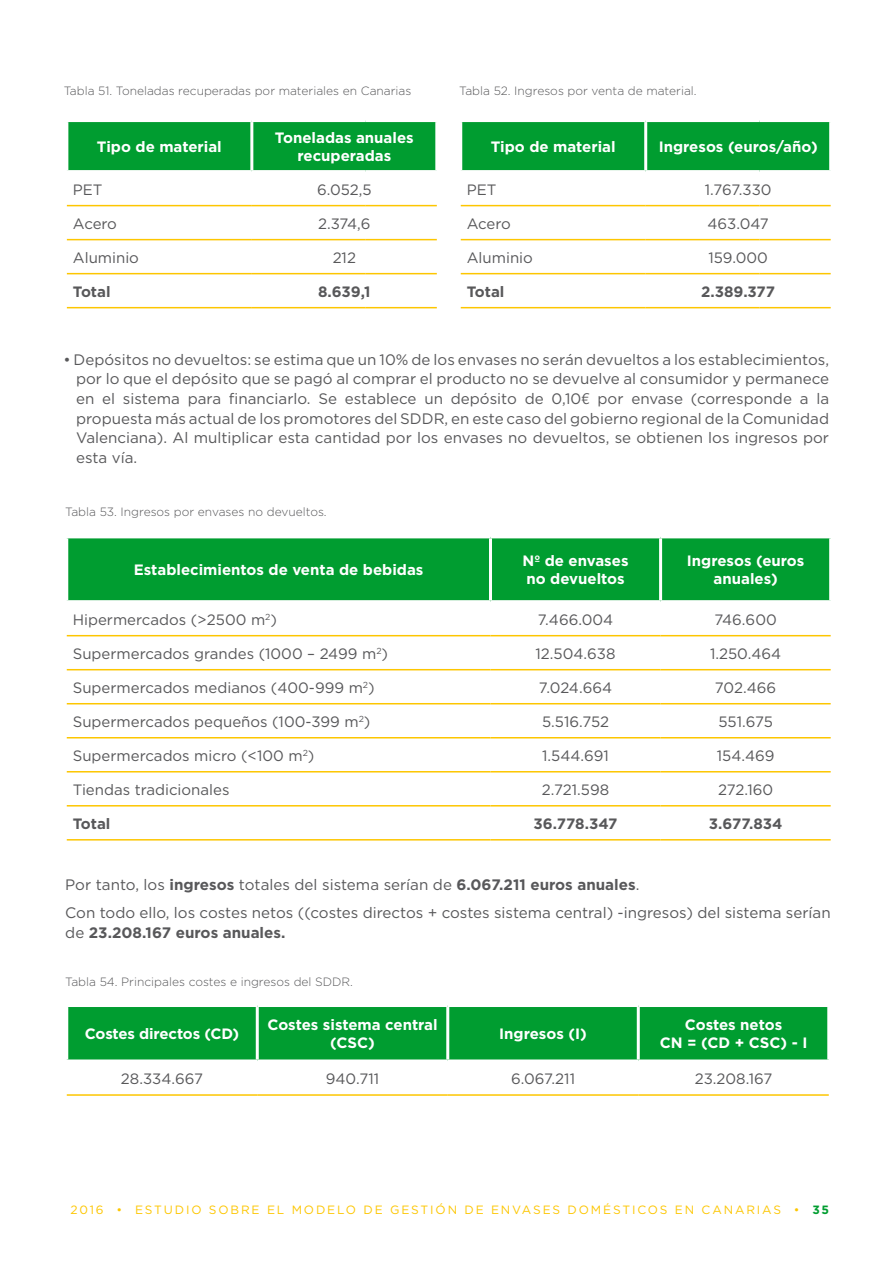
<style>
.page{position:relative;width:893px;height:1263px;background:#fff}
.page>*{position:absolute;margin:0;border:0;box-sizing:border-box;transform-origin:0 0}
.t1{font:15.15px/19.6px "Gotham";color:#58585a;text-align:justify}
.t2{font:700 15.15px "Gotham";color:#58585a}
.t3{font:15px "Gotham";color:#58585a}
.t4{font:700 15px/18px "Gotham";color:#fff}
.t5{font:700 15px "Gotham";color:#58585a}
.t6{font:300 12px "Gotham";color:#58585a}
.t7{font:12px "Gotham";letter-spacing:.155em;color:#fdc600}
.t8{font:700 12px "Gotham";color:#009d30}
.s1{font-family:"Avenir LT Std"}
.s2{font-weight:700}
.s3{font-weight:400}
.s4{font-weight:400;color:#fdc600}
</style>
<div class="page">
<div style="left:68px;top:122px;width:367px;height:48px;background:#009d30"></div>
<hr style="left:67px;top:205px;width:185px;height:1px;background:#fdc600">
<hr style="left:252px;top:205px;width:114px;height:1px;background:#fdc600">
<hr style="left:366px;top:205px;width:71px;height:1px;background:#fdc600">
<hr style="left:67px;top:239px;width:185px;height:1px;background:#fdc600">
<hr style="left:252px;top:239px;width:114px;height:1px;background:#fdc600">
<hr style="left:366px;top:239px;width:71px;height:1px;background:#fdc600">
<hr style="left:67px;top:273px;width:185px;height:1px;background:#fdc600">
<hr style="left:252px;top:273px;width:114px;height:1px;background:#fdc600">
<hr style="left:366px;top:273px;width:71px;height:1px;background:#fdc600">
<hr style="left:67px;top:307px;width:185px;height:1px;background:#fdc600">
<hr style="left:252px;top:307px;width:114px;height:1px;background:#fdc600">
<hr style="left:366px;top:307px;width:71px;height:1px;background:#fdc600">
<hr style="left:250px;top:122px;width:3px;height:48px;background:#fff">
<div style="left:462px;top:122px;width:367px;height:48px;background:#009d30"></div>
<hr style="left:461px;top:205px;width:185px;height:1px;background:#fdc600">
<hr style="left:646px;top:205px;width:114px;height:1px;background:#fdc600">
<hr style="left:760px;top:205px;width:71px;height:1px;background:#fdc600">
<hr style="left:461px;top:239px;width:185px;height:1px;background:#fdc600">
<hr style="left:646px;top:239px;width:114px;height:1px;background:#fdc600">
<hr style="left:760px;top:239px;width:71px;height:1px;background:#fdc600">
<hr style="left:461px;top:273px;width:185px;height:1px;background:#fdc600">
<hr style="left:646px;top:273px;width:114px;height:1px;background:#fdc600">
<hr style="left:760px;top:273px;width:71px;height:1px;background:#fdc600">
<hr style="left:461px;top:307px;width:185px;height:1px;background:#fdc600">
<hr style="left:646px;top:307px;width:114px;height:1px;background:#fdc600">
<hr style="left:760px;top:307px;width:71px;height:1px;background:#fdc600">
<hr style="left:644px;top:122px;width:3px;height:48px;background:#fff">
<div style="left:68px;top:538px;width:761px;height:62px;background:#009d30"></div>
<hr style="left:67px;top:635px;width:423px;height:1px;background:#fdc600">
<hr style="left:490px;top:635px;width:171px;height:1px;background:#fdc600">
<hr style="left:661px;top:635px;width:170px;height:1px;background:#fdc600">
<hr style="left:67px;top:669px;width:423px;height:1px;background:#fdc600">
<hr style="left:490px;top:669px;width:171px;height:1px;background:#fdc600">
<hr style="left:661px;top:669px;width:170px;height:1px;background:#fdc600">
<hr style="left:67px;top:703px;width:423px;height:1px;background:#fdc600">
<hr style="left:490px;top:703px;width:171px;height:1px;background:#fdc600">
<hr style="left:661px;top:703px;width:170px;height:1px;background:#fdc600">
<hr style="left:67px;top:737px;width:423px;height:1px;background:#fdc600">
<hr style="left:490px;top:737px;width:171px;height:1px;background:#fdc600">
<hr style="left:661px;top:737px;width:170px;height:1px;background:#fdc600">
<hr style="left:67px;top:771px;width:423px;height:1px;background:#fdc600">
<hr style="left:490px;top:771px;width:171px;height:1px;background:#fdc600">
<hr style="left:661px;top:771px;width:170px;height:1px;background:#fdc600">
<hr style="left:67px;top:805px;width:423px;height:1px;background:#fdc600">
<hr style="left:490px;top:805px;width:171px;height:1px;background:#fdc600">
<hr style="left:661px;top:805px;width:170px;height:1px;background:#fdc600">
<hr style="left:67px;top:839px;width:423px;height:1px;background:#fdc600">
<hr style="left:490px;top:839px;width:171px;height:1px;background:#fdc600">
<hr style="left:661px;top:839px;width:170px;height:1px;background:#fdc600">
<hr style="left:489px;top:538px;width:3px;height:62px;background:#fff">
<hr style="left:659px;top:538px;width:3px;height:62px;background:#fff">
<div style="left:68px;top:1007px;width:759px;height:52px;background:#009d30"></div>
<hr style="left:67px;top:1094px;width:190px;height:2px;background:#fdc600">
<hr style="left:257px;top:1094px;width:191px;height:2px;background:#fdc600">
<hr style="left:448px;top:1094px;width:190px;height:2px;background:#fdc600">
<hr style="left:638px;top:1094px;width:191px;height:2px;background:#fdc600">
<hr style="left:256px;top:1007px;width:3px;height:52px;background:#fff">
<hr style="left:446px;top:1007px;width:3px;height:52px;background:#fff">
<hr style="left:637px;top:1007px;width:3px;height:52px;background:#fff">
<p class="t6" style="left:64px;top:84px;width:349px">Tabla 51. Toneladas recuperadas por materiales en Canarias</p>
<p class="t4" style="left:97px;top:138px;width:126px">Tipo de material</p>
<p class="t4" style="left:275px;top:129px;width:140px;text-align:center">Toneladas anuales recuperadas</p>
<p class="t3" style="left:73px;top:181px;width:31px">PET</p>
<p class="t3" style="left:317px;top:181px;width:56px">6.052,5</p>
<p class="t3" style="left:73px;top:215px;width:46px">Acero</p>
<p class="t3" style="left:318px;top:215px;width:54px">2.374,6</p>
<p class="t3" style="left:73px;top:249px;width:68px">Aluminio</p>
<p class="t3" style="left:333px;top:249px;width:25px">212</p>
<p class="t5" style="left:73px;top:283px;width:39px">Total</p>
<p class="t5" style="left:318px;top:283px;width:54px">8.639,1</p>
<p class="t6" style="left:459px;top:84px;width:239px">Tabla 52. I ngresos por venta de material.</p>
<p class="t4" style="left:491px;top:138px;width:126px">Tipo de material</p>
<p class="t4" style="left:659px;top:138px;width:160px">I ngresos (euros/año)</p>
<p class="t3" style="left:467px;top:181px;width:31px">PET</p>
<p class="t3" style="left:705px;top:181px;width:68px">1.767.330</p>
<p class="t3" style="left:467px;top:215px;width:46px">Acero</p>
<p class="t3" style="left:707px;top:215px;width:63px">463.047</p>
<p class="t3" style="left:467px;top:249px;width:68px">Aluminio</p>
<p class="t3" style="left:708px;top:249px;width:61px">159.000</p>
<p class="t5" style="left:467px;top:283px;width:39px">Total</p>
<p class="t5" style="left:701px;top:283px;width:75px">2.389.377</p>
<p class="t1" style="left:76px;top:349px;width:754px;text-indent:-13px">• Depósitos no devueltos: se estima que un 10% de los envases no serán devueltos a los establecimientos, por lo que el depósito que se pagó al comprar el producto no se devuelve al consumidor y permanece en el sistema para financiarlo. Se establece un depósito de 0,10<span class="s1">€</span> por envase (corresponde a la propuesta más actual de los promotores del SDD R, en este caso del gobierno regional de la Comunidad Valenciana). Al multiplicar esta cantidad por los envases no devueltos, se obtienen los ingresos por esta vía.</p>
<p class="t6" style="left:65px;top:505px;width:263px">Tabla 53. I ngresos por envases no devueltos.</p>
<p class="t4" style="left:134px;top:561px;width:291px">Establecimientos de venta de bebidas</p>
<p class="t4" style="left:522px;top:552px;width:108px">N º de envases no devueltos</p>
<p class="t4" style="left:687px;top:552px;width:119px;text-align:center">I ngresos (euros anuales)</p>
<p class="t3" style="left:73px;top:611px;width:206px">Hipermercados (&gt;2500 m<sup>2</sup>)</p>
<p class="t3" style="left:538px;top:611px;width:77px">7.466.004</p>
<p class="t3" style="left:714px;top:611px;width:64px">746.600</p>
<p class="t3" style="left:73px;top:645px;width:317px">Supermercados grandes (1000 – 2499 m<sup>2</sup>)</p>
<p class="t3" style="left:536px;top:645px;width:81px">12.504.638</p>
<p class="t3" style="left:710px;top:645px;width:73px">1.250.464</p>
<p class="t3" style="left:73px;top:679px;width:303px">Supermercados medianos (400-999 m<sup>2</sup>)</p>
<p class="t3" style="left:539px;top:679px;width:75px">7.024.664</p>
<p class="t3" style="left:715px;top:679px;width:63px">702.466</p>
<p class="t3" style="left:73px;top:713px;width:299px">Supermercados pequeños (100-399 m<sup>2</sup>)</p>
<p class="t3" style="left:542px;top:713px;width:69px">5.516.752</p>
<p class="t3" style="left:718px;top:713px;width:56px">551.675</p>
<p class="t3" style="left:73px;top:747px;width:243px">Supermercados micro (&lt;100 m<sup>2</sup>)</p>
<p class="t3" style="left:542px;top:747px;width:68px">1.544.691</p>
<p class="t3" style="left:717px;top:747px;width:59px">154.469</p>
<p class="t3" style="left:73px;top:781px;width:158px">Tiendas tradicionales</p>
<p class="t3" style="left:542px;top:781px;width:69px">2.721.598</p>
<p class="t3" style="left:718px;top:781px;width:57px">272.160</p>
<p class="t5" style="left:73px;top:815px;width:39px">Total</p>
<p class="t5" style="left:534px;top:815px;width:85px">36.778.347</p>
<p class="t5" style="left:709px;top:815px;width:75px">3.677.834</p>
<p class="t1" style="left:65px;top:870px;width:767px;line-height:28.3px">Por tanto, los <span class="s2">ingresos</span> totales del sistema serían de <span class="s2">6.067.211 euros anuales</span>.<br>Con todo ello, los costes netos ((costes directos + costes sistema central) -ingresos) del sistema serían</p>
<p class="t2" style="left:65px;top:924px;width:222px"><span class="s3">de</span> 23.208.167 euros anuales.</p>
<p class="t6" style="left:65px;top:976px;width:260px">Tabla 54. Principales costes e ingresos del SDDR</p>
<p class="t6" style="left:350px;top:976px;width:4px">.</p>
<p class="t4" style="left:85px;top:1025px;width:156px">Costes directos (CD)</p>
<p class="t4" style="left:330px;top:1016px;width:109px;text-indent:-63px">Costes sistema central (CSC</p>
<p class="t4" style="left:368px;top:1034px;width:8px">)</p>
<p class="t4" style="left:499px;top:1025px;width:89px">I ngresos (I)</p>
<p class="t4" style="left:660px;top:1016px;width:124px;text-indent:25px">Costes netos<br>CN = (CD + CSC</p>
<p class="t4" style="left:781px;top:1034px;width:26px">) - I</p>
<p class="t3" style="left:121px;top:1071px;width:84px">28.334.667</p>
<p class="t3" style="left:326px;top:1071px;width:55px">940.711</p>
<p class="t3" style="left:511px;top:1071px;width:66px">6.067.211</p>
<p class="t3" style="left:695px;top:1071px;width:79px">23.208.167</p>
<p class="t7" style="left:70px;top:1203px;width:181px">2016 • Est udio s obre</p>
<p class="t7" style="left:267px;top:1203px;width:9px">el</p>
<p class="t7" style="left:292px;top:1203px;width:109px">modelo de gest</p>
<p class="t7" style="left:430px;top:1203px;width:102px">ión de envases</p>
<p class="t7" style="left:568px;top:1203px;width:205px">dom ésticos en Canar ias</p>
<p class="t8" style="left:794px;top:1202px;width:37px"><span class="s4">•</span> 35</p>
</div>
